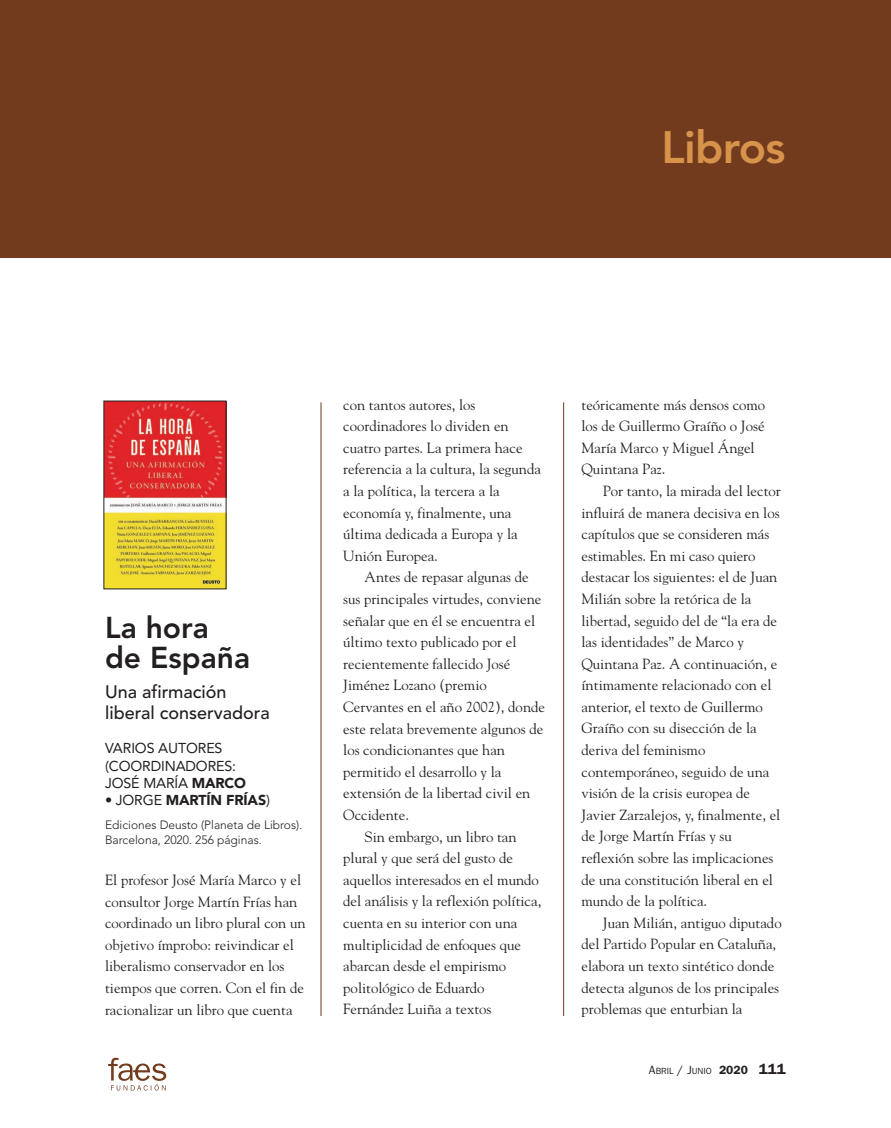
<style>
.page{position:relative;width:891px;height:1128px;background:#fff}
.page>*{position:absolute;margin:0;border:0;box-sizing:border-box;transform-origin:0 0}
.t1{font:800 45px "Avenir";letter-spacing:-.015em;color:#d7934a}
.t2{font:800 30px/30px "Avenir";color:#231f20}
.t3{font:500 18px/21px "Avenir";color:#231f20}
.t4{font:14.7px/21.6px "Goudy";color:#231f20}
.t5{font:14.25px/17.2px "Avenir";letter-spacing:-.01em;color:#231f20}
.t6{font:900 14.25px "Avenir";letter-spacing:-.01em;color:#231f20}
.t7{font:300 12px/15px "Avenir";color:#231f20}
.t8{font:9px "Franklin Gothic";color:#231f20}
.s1{font-weight:900}
.s2{font-weight:400}
.s3{font-size:12px}
.s4{font-weight:600;font-size:12px}
.s5{font-weight:600;font-size:15px}
</style>
<div class="page">
<div style="left:0;top:0;width:891px;height:258px;background:#723b1e"></div>
<hr style="left:321px;top:402px;width:1px;height:614px;background:#723b1e">
<hr style="left:563px;top:402px;width:1px;height:614px;background:#723b1e">
<svg style="left:108px;top:1058px;width:58px;height:32px"></svg>
<img style="left:106px;top:403px;width:118px;height:184px">
<h1 class="t1" style="left:661px;top:129px;width:126px">Libros</h1>
<h2 class="t2" style="left:105px;top:615px;width:146px">La hora de España</h2>
<p class="t3" style="left:105px;top:683px;width:166px">Una afirmación liberal conservadora</p>
<p class="t5" style="left:105px;top:741px;width:142px">VARIOS AUTORES (COORDINADORES:<br>JOSÉ MARÍA <span class="s1">MARCO</span></p>
<p class="t6" style="left:105px;top:794px;width:166px"><span class="s2">• JORGE</span> MARTÍN FRÍAS<span class="s2">)</span></p>
<p class="t7" style="left:105px;top:818px;width:199px">Ediciones Deusto (Planeta de Libros).<br>Barcelona, 2020. 256 páginas.</p>
<p class="t4" style="left:105px;top:870px;width:202px">El profesor José María Marco y el consultor Jorge Martín Frías han coordinado un libro plural con un objetivo ímprobo: reivindicar el liberalismo conservador en los tiempos que corren. Con el fin de racionalizar un libro que cuenta</p>
<p class="t4" style="left:343px;top:395px;width:199px">con tantos autores, los coordinadores lo dividen en cuatro partes. La primera hace referencia a la cultura, la segunda a la política, la tercera a la economía y, finalmente, una última dedicada a Europa y la<br>Unión Europea.</p>
<p class="t4" style="left:364px;top:568px;width:166px">Antes de repasar algunas de</p>
<p class="t4" style="left:343px;top:589px;width:200px">sus principales virtudes, conviene</p>
<p class="t4" style="left:343px;top:611px;width:193px">señalar que en él se encuentra el</p>
<p class="t4" style="left:343px;top:632px;width:175px">último texto publicado por el</p>
<p class="t4" style="left:343px;top:654px;width:168px">recientemente fallecido José</p>
<p class="t4" style="left:343px;top:676px;width:145px">Jiménez Lozano (premio</p>
<p class="t4" style="left:343px;top:697px;width:203px">Cervantes en el año 2002), donde</p>
<p class="t4" style="left:343px;top:719px;width:201px">este relata brevemente algunos de</p>
<p class="t4" style="left:343px;top:740px;width:163px">los condicionantes que han</p>
<p class="t4" style="left:343px;top:762px;width:160px">permitido el desarrollo y la</p>
<p class="t4" style="left:343px;top:784px;width:188px">extensión de la libertad civil en</p>
<p class="t4" style="left:343px;top:805px;width:67px">Occidente.</p>
<p class="t4" style="left:364px;top:827px;width:154px">Sin embargo, un libro tan</p>
<p class="t4" style="left:343px;top:848px;width:171px">plural y que será del gusto de</p>
<p class="t4" style="left:343px;top:870px;width:197px">aquellos interesados en el mundo</p>
<p class="t4" style="left:343px;top:892px;width:199px">del análisis y la reflexión política,</p>
<p class="t4" style="left:343px;top:913px;width:175px">cuenta en su interior con una</p>
<p class="t4" style="left:343px;top:935px;width:179px">multiplicidad de enfoques que</p>
<p class="t4" style="left:343px;top:956px;width:164px">abarcan desde el empirismo</p>
<p class="t4" style="left:343px;top:978px;width:143px">politológico de Eduardo</p>
<p class="t4" style="left:343px;top:1000px;width:150px">Fernández Luiña a textos</p>
<p class="t4" style="left:581px;top:395px;width:185px">teóricamente más densos como los de Guillermo Graíño o José<br>María Marco y Miguel Ángel<br>Quintana Paz.</p>
<p class="t4" style="left:581px;top:481px;width:201px;text-indent:21px">Por tanto, la mirada del lector influirá de manera decisiva en los capítulos que se consideren más estimables. En mi caso quiero destacar los siguientes: el de Juan<br>Milián sobre la retórica de la libertad, seguido del de “la era de las identidades” de Marco y<br>Quintana Paz. A continuación, e íntimamente relacionado con el anterior, el texto de Guillermo<br>Graíño con su disección de la deriva del feminismo contemporáneo, seguido de una visión de la crisis europea de<br>Javier Zarzalejos, y, finalmente, el de Jorge Martín Frías y su reflexión sobre las implicaciones de una constitución liberal en el mundo de la política.</p>
<p class="t4" style="left:581px;top:913px;width:202px;text-indent:21px">Juan Milián, antiguo diputado del Partido Popular en Cataluña, elabora un texto sintético donde detecta algunos de los principales problemas que enturbian la</p>
<p class="t8" style="left:649px;top:1067px;width:138px"><span class="s3">A</span>BRIL <span class="s3">/ J</span>UNIO <span class="s4">2020</span> <span class="s5">111</span></p>
</div>
